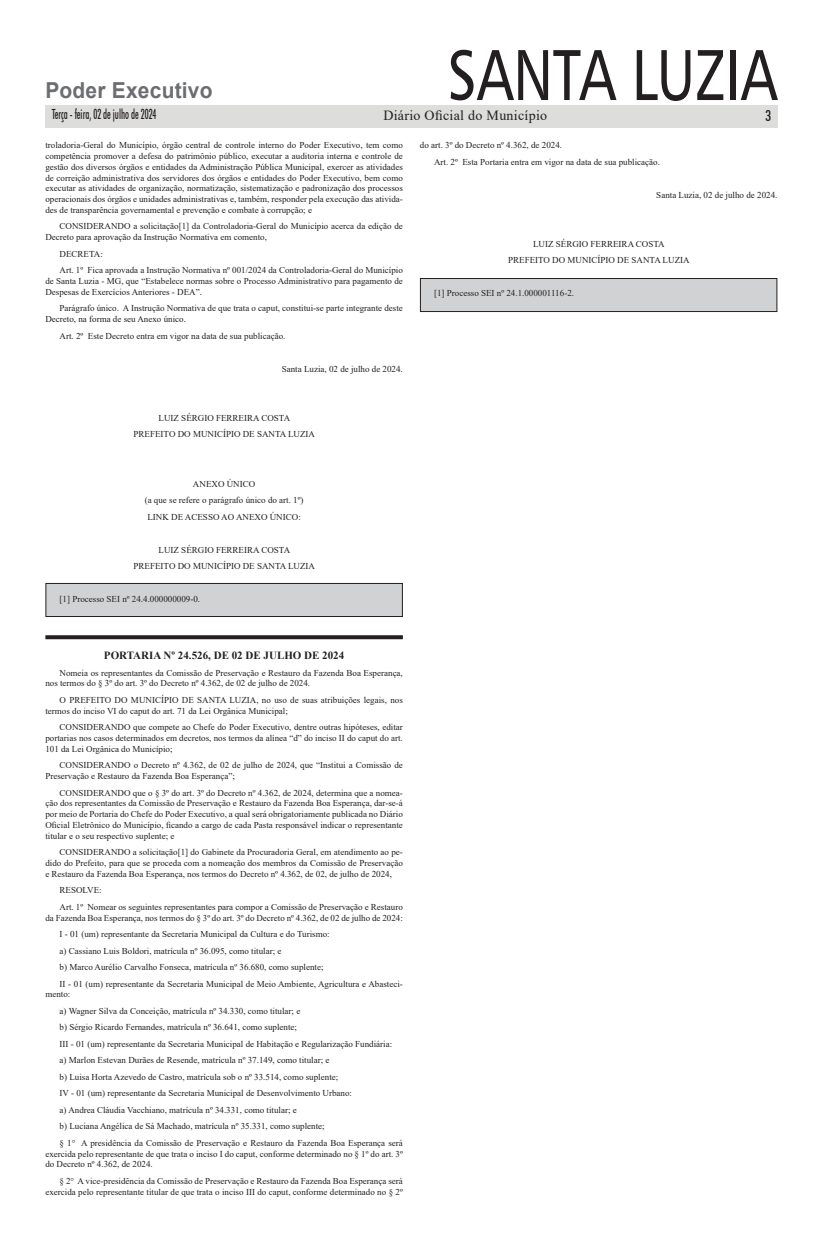
<style>
.page{position:relative;width:837px;height:1234px;background:#fff}
.page>*{position:absolute;margin:0;border:0;box-sizing:border-box;transform-origin:0 0}
.t1{font:71.9px "Humanist 777 BT Roman B";color:#231f20;scale:.78 1}
.t2{font:700 22px "Arial";letter-spacing:.01em;color:#6c6d70;scale:.95 1}
.t3{font:500 condensed 15px "Futura BT";color:#231f20}
.t4{font:500 condensed 14px "Futura BT";color:#231f20;scale:.73 1}
.t5{font:14px "Times New Roman";letter-spacing:.02em;color:#231f20}
.Titulo{font:700 11px "Times New Roman";color:#231f20}
.Corpo_de_Texto{font:9px/10.8px "Times New Roman";color:#231f20;text-align:justify}
.Assinatura{font:9px "Times New Roman";color:#231f20}
.Alinhar_Direita{font:9px "Times New Roman";color:#231f20}
</style>
<div class="page">
<div style="left:45px;top:105px;width:732px;height:23px;background:#dddddb"></div>
<div style="left:46px;top:583px;width:356px;height:33px;background:#d1d2d4"></div>
<div style="left:45px;top:583px;width:358px;height:34px;border:1px solid #231f20"></div>
<div style="left:420px;top:278px;width:356px;height:33px;background:#d1d2d4"></div>
<div style="left:420px;top:278px;width:357px;height:34px;border:1px solid #231f20"></div>
<svg style="left:45px;top:635px;width:358px;height:4px"></svg>
<h1 class="t1" style="left:447px;top:30px;width:424px">SANTA LUZIA</h1>
<h2 class="t2" style="left:45px;top:74px;width:177px">Poder Executivo</h2>
<h3 class="t4" style="left:52px;top:106px;width:145px">Terça - feira, 02 de julho de 2024</h3>
<h3 class="t5" style="left:383px;top:105px;width:165px">Diário Oficial do Município</h3>
<h3 class="t3" style="left:765px;top:106px;width:7px">3</h3>
<p class="Corpo_de_Texto" style="left:45px;top:139px;width:359px">troladoria-Geral do Município, órgão central de controle interno do Poder Executivo, tem como competência promover a defesa do patrimônio público, executar a auditoria interna e controle de gestão dos diversos órgãos e entidades da Administração Pública Municipal, exercer as atividades de correição administrativa dos servidores dos órgãos e entidades do Poder Executivo, bem como executar as atividades de organização, normatização, sistematização e padronização dos processos operacionais dos órgãos e unidades administrativas e, também, responder pela execução das ativida&shy;des de transparência governamental e prevenção e combate à corrupção; e</p>
<p class="Corpo_de_Texto" style="left:45px;top:221px;width:359px;text-indent:14px">CONSIDERANDO a solicitação[1] da Controladoria-Geral do Município acerca da edição de<br>Decreto para aprovação da Instrução Normativa em comento,</p>
<p class="Corpo_de_Texto" style="left:60px;top:248px;width:45px">DECRETA:</p>
<p class="Corpo_de_Texto" style="left:45px;top:264px;width:359px;text-indent:14px">Art. 1º Fica aprovada a Instrução Normativa nº 001/2024 da Controladoria-Geral do Município de Santa Luzia - MG, que “Estabelece normas sobre o Processo Administrativo para pagamento de Despesas de Exercícios Anteriores - DEA”.</p>
<p class="Corpo_de_Texto" style="left:45px;top:302px;width:359px;text-indent:14px">Parágrafo único. A Instrução Normativa de que trata o caput, constitui-se parte integrante deste<br>Decreto, na forma de seu Anexo único.</p>
<p class="Corpo_de_Texto" style="left:60px;top:330px;width:227px">Art. 2º Este Decreto entra em vigor na data de sua publicação.</p>
<p class="Alinhar_Direita" style="left:282px;top:362px;width:122px">Santa Luzia, 02 de julho de 2024.</p>
<p class="Assinatura" style="left:158px;top:411px;width:133px">LUIZ SÉRGIO FERREIRA COSTA</p>
<p class="Assinatura" style="left:134px;top:428px;width:183px">PREFEITO DO MUNICÍPIO DE SANTA LUZIA</p>
<p class="Assinatura" style="left:193px;top:477px;width:64px">ANEXO ÚNICO</p>
<p class="Assinatura" style="left:145px;top:494px;width:160px">(a que se refere o parágrafo único do art. 1º)</p>
<p class="Assinatura" style="left:147px;top:510px;width:155px">LINK DE ACESSO AO ANEXO ÚNICO:</p>
<p class="Assinatura" style="left:158px;top:543px;width:133px">LUIZ SÉRGIO FERREIRA COSTA</p>
<p class="Assinatura" style="left:134px;top:560px;width:183px">PREFEITO DO MUNICÍPIO DE SANTA LUZIA</p>
<p class="Corpo_de_Texto" style="left:60px;top:593px;width:142px">[1] Processo SEI nº 24.4.000000009-0.</p>
<p class="Corpo_de_Texto" style="left:420px;top:139px;width:144px">do art. 3º do Decreto nº 4.362, de 2024.</p>
<p class="Corpo_de_Texto" style="left:434px;top:156px;width:227px">Art. 2º Esta Portaria entra em vigor na data de sua publicação.</p>
<p class="Alinhar_Direita" style="left:656px;top:188px;width:122px">Santa Luzia, 02 de julho de 2024.</p>
<p class="Assinatura" style="left:533px;top:237px;width:133px">LUIZ SÉRGIO FERREIRA COSTA</p>
<p class="Assinatura" style="left:508px;top:254px;width:183px">PREFEITO DO MUNICÍPIO DE SANTA LUZIA</p>
<p class="Corpo_de_Texto" style="left:434px;top:287px;width:141px">[1] Processo SEI nº 24.1.000001116-2.</p>
<p class="Titulo" style="left:104px;top:647px;width:242px">PORTARIA Nº 24.526, DE 02 DE JULHO DE 2024</p>
<p class="Corpo_de_Texto" style="left:45px;top:666px;width:359px;text-indent:14px">Nomeia os representantes da Comissão de Preservação e Restauro da Fazenda Boa Esperança, nos termos do § 3º do art. 3º do Decreto nº 4.362, de 02 de julho de 2024.</p>
<p class="Corpo_de_Texto" style="left:45px;top:694px;width:359px;text-indent:14px">O PREFEITO DO MUNICÍPIO DE SANTA LUZIA, no uso de suas atribuições legais, nos termos do inciso VI do caput do art. 71 da Lei Orgânica Municipal;</p>
<p class="Corpo_de_Texto" style="left:45px;top:721px;width:359px;text-indent:14px">CONSIDERANDO que compete ao Chefe do Poder Executivo, dentre outras hipóteses, editar portarias nos casos determinados em decretos, nos termos da alínea “d” do inciso II do caput do art.<br>101 da Lei Orgânica do Município;</p>
<p class="Corpo_de_Texto" style="left:45px;top:759px;width:359px;text-indent:14px">CONSIDERANDO o Decreto nº 4.362, de 02 de julho de 2024, que “Institui a Comissão de<br>Preservação e Restauro da Fazenda Boa Esperança”;</p>
<p class="Corpo_de_Texto" style="left:45px;top:786px;width:359px;text-indent:14px">CONSIDERANDO que o § 3º do art. 3º do Decreto nº 4.362, de 2024, determina que a nomea&shy;ção dos representantes da Comissão de Preservação e Restauro da Fazenda Boa Esperança, dar-se-á por meio de Portaria do Chefe do Poder Executivo, a qual será obrigatoriamente publicada no Diário Oficial Eletrônico do Município, ficando a cargo de cada Pasta responsável indicar o representante titular e o seu respectivo suplente; e</p>
<p class="Corpo_de_Texto" style="left:45px;top:846px;width:359px;text-indent:14px">CONSIDERANDO a solicitação[1] do Gabinete da Procuradoria Geral, em atendimento ao pe&shy;dido do Prefeito, para que se proceda com a nomeação dos membros da Comissão de Preservação e Restauro da Fazenda Boa Esperança, nos termos do Decreto nº 4.362, de 02, de julho de 2024,</p>
<p class="Corpo_de_Texto" style="left:60px;top:884px;width:44px">RESOLVE:</p>
<p class="Corpo_de_Texto" style="left:45px;top:901px;width:359px;text-align:right">Art. 1º Nomear os seguintes representantes para compor a Comissão de Preservação e Restauro<br>da Fazenda Boa Esperança, nos termos do § 3º do art. 3º do Decreto nº 4.362, de 02 de julho de 2024:</p>
<p class="Corpo_de_Texto" style="left:60px;top:928px;width:271px">I - 01 (um) representante da Secretaria Municipal da Cultura e do Turismo:</p>
<p class="Corpo_de_Texto" style="left:60px;top:944px;width:223px">a) Cassiano Luis Boldori, matrícula nº 36.095, como titular; e</p>
<p class="Corpo_de_Texto" style="left:60px;top:961px;width:265px">b) Marco Aurélio Carvalho Fonseca, matrícula nº 36.680, como suplente;</p>
<p class="Corpo_de_Texto" style="left:45px;top:977px;width:359px;text-indent:14px">II - 01 (um) representante da Secretaria Municipal de Meio Ambiente, Agricultura e Abasteci&shy;mento:</p>
<p class="Corpo_de_Texto" style="left:60px;top:1004px;width:242px">a) Wagner Silva da Conceição, matrícula nº 34.330, como titular; e</p>
<p class="Corpo_de_Texto" style="left:60px;top:1021px;width:239px">b) Sérgio Ricardo Fernandes, matrícula nº 36.641, como suplente;</p>
<p class="Corpo_de_Texto" style="left:60px;top:1037px;width:334px">III - 01 (um) representante da Secretaria Municipal de Habitação e Regularização Fundiária:</p>
<p class="Corpo_de_Texto" style="left:60px;top:1054px;width:271px">a) Marlon Estevan Durães de Resende, matrícula nº 37.149, como titular; e</p>
<p class="Corpo_de_Texto" style="left:60px;top:1070px;width:280px">b) Luisa Horta Azevedo de Castro, matrícula sob o nº 33.514, como suplente;</p>
<p class="Corpo_de_Texto" style="left:60px;top:1087px;width:294px">IV - 01 (um) representante da Secretaria Municipal de Desenvolvimento Urbano:</p>
<p class="Corpo_de_Texto" style="left:60px;top:1103px;width:239px">a) Andrea Cláudia Vacchiano, matrícula nº 34.331, como titular; e</p>
<p class="Corpo_de_Texto" style="left:60px;top:1120px;width:266px">b) Luciana Angélica de Sá Machado, matrícula nº 35.331, como suplente;</p>
<p class="Corpo_de_Texto" style="left:45px;top:1136px;width:359px;text-indent:14px">§ 1° A presidência da Comissão de Preservação e Restauro da Fazenda Boa Esperança será exercida pelo representante de que trata o inciso I do caput, conforme determinado no § 1º do art. 3º do Decreto nº 4.362, de 2024.</p>
<p class="Corpo_de_Texto" style="left:45px;top:1174px;width:359px;text-align:right">§ 2° A vice-presidência da Comissão de Preservação e Restauro da Fazenda Boa Esperança será exercida pelo representante titular de que trata o inciso III do caput, conforme determinado no § 2º</p>
</div>
